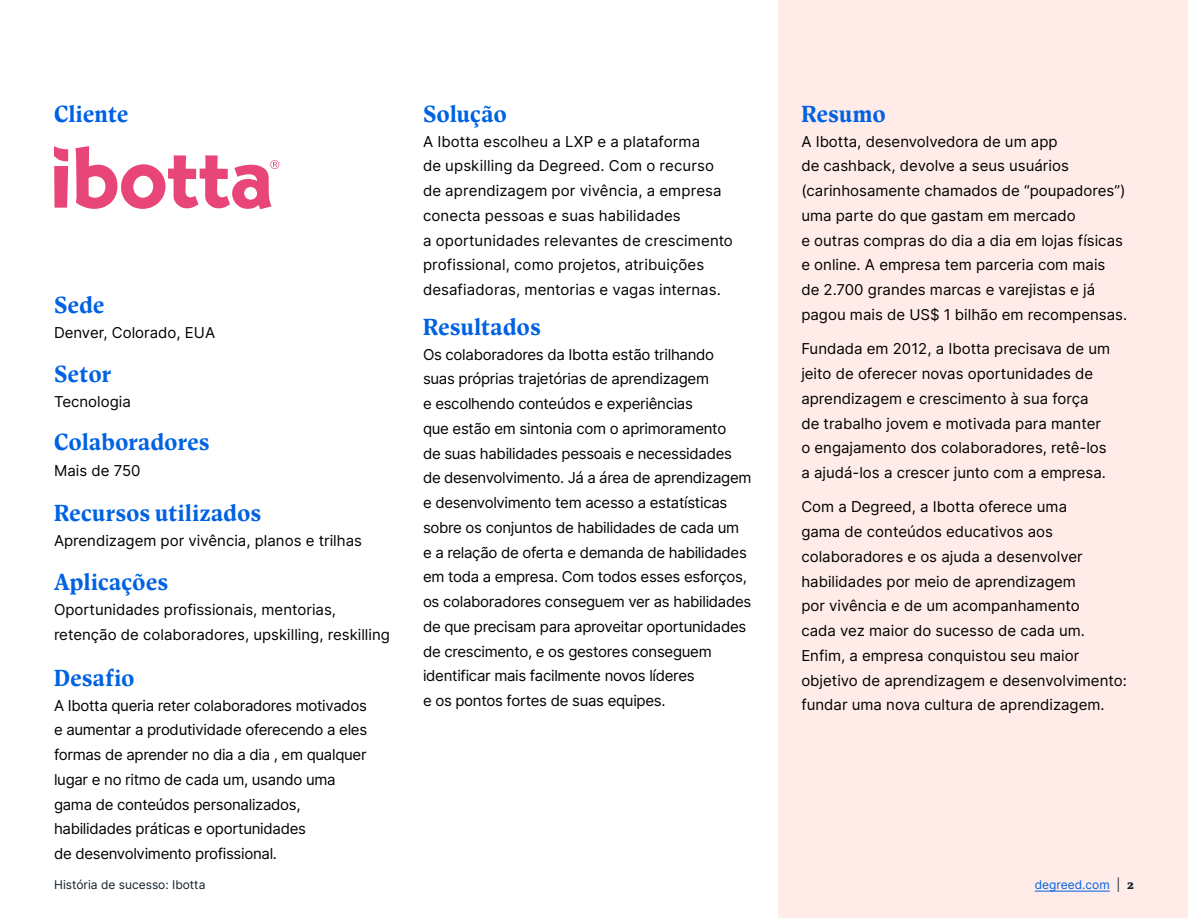
<style>
.page{position:relative;width:1188px;height:918px;background:#fff}
.page>*{position:absolute;margin:0;border:0;box-sizing:border-box;transform-origin:0 0}
.t1{font:700 23.4px "Antonia H2";letter-spacing:.025em;color:#0062e3}
.t2{font:15px/24.8px "Inter";color:#000}
.t3{font:15px/24.8px "Inter";letter-spacing:-.02em;color:#000}
.t4{font:12px "Inter";color:#0f1f2c}
.t5{font:12px "Inter";color:#0062e3}
.s1{color:#0f1f2c}
.s2{font-family:"Antonia H3";font-weight:800;color:#0f1f2c}
</style>
<div class="page">
<div style="left:778px;top:0;width:410px;height:918px;background:#ffece8"></div>
<svg style="left:54px;top:146px;width:14px;height:62px"></svg>
<svg style="left:75px;top:146px;width:204px;height:63px"></svg>
<hr style="left:1035px;top:891px;width:75px;height:1px;background:#0062e3">
<p class="t1" style="left:54px;top:100px;width:76px">Cliente</p>
<p class="t1" style="left:423px;top:100px;width:85px">Solução</p>
<p class="t1" style="left:801px;top:100px;width:86px">Resumo</p>
<p class="t2" style="left:423px;top:128px;width:311px">A Ibotta escolheu a LXP e a plataforma<br>de upskilling da Degreed. Com o recurso de aprendizagem por vivência, a empresa conecta pessoas e suas habilidades<br>a oportunidades relevantes de crescimento profissional, como projetos, atribuições desafiadoras, mentorias e vagas internas.</p>
<p class="t2" style="left:801px;top:128px;width:327px">A Ibotta, desenvolvedora de um app<br>de cashback, devolve a seus usuários (carinhosamente chamados de “poupadores”) uma parte do que gastam em mercado<br>e outras compras do dia a dia em lojas físicas e online. A empresa tem parceria com mais de 2.700 grandes marcas e varejistas e já pagou mais de US$ 1 bilhão em recompensas.</p>
<p class="t2" style="left:801px;top:336px;width:310px">Fundada em 2012, a Ibotta precisava de um jeito de oferecer novas oportunidades de aprendizagem e crescimento à sua força de trabalho jovem e motivada para manter o engajamento dos colaboradores, retê-los a ajudá-los a crescer junto com a empresa.</p>
<p class="t2" style="left:801px;top:494px;width:327px">Com a Degreed, a Ibotta oferece uma<br>gama de conteúdos educativos aos colaboradores e os ajuda a desenvolver habilidades por meio de aprendizagem<br>por vivência e de um acompanhamento<br>cada vez maior do sucesso de cada um.<br>Enfim, a empresa conquistou seu maior objetivo de aprendizagem e desenvolvimento:</p>
<p class="t1" style="left:54px;top:291px;width:52px">Sede</p>
<p class="t2" style="left:54px;top:320px;width:163px">Denver, Colorado, EUA</p>
<p class="t1" style="left:423px;top:313px;width:119px">Resultados</p>
<p class="t3" style="left:423px;top:341px;width:330px">Os colaboradores da Ibotta estão trilhando<br>suas próprias trajetórias de aprendizagem<br>e escolhendo conteúdos e experiências<br>que estão em sintonia com o aprimoramento<br>de suas habilidades pessoais e necessidades de desenvolvimento. Já a área de aprendizagem e desenvolvimento tem acesso a estatísticas sobre os conjuntos de habilidades de cada um e a relação de oferta e demanda de habilidades em toda a empresa. Com todos esses esforços, os colaboradores conseguem ver as habilidades de que precisam para aproveitar oportunidades de crescimento, e os gestores conseguem identificar mais facilmente novos líderes<br>e os pontos fortes de suas equipes.</p>
<p class="t1" style="left:54px;top:360px;width:59px">Setor</p>
<p class="t2" style="left:54px;top:388px;width:78px">Tecnologia</p>
<p class="t1" style="left:54px;top:428px;width:157px">Colaboradores</p>
<p class="t2" style="left:54px;top:458px;width:88px">Mais de 750</p>
<p class="t1" style="left:54px;top:499px;width:208px">Recursos utilizados</p>
<p class="t2" style="left:54px;top:528px;width:310px">Aprendizagem por vivência, planos e trilhas</p>
<p class="t1" style="left:54px;top:569px;width:115px">Aplicações</p>
<p class="t2" style="left:54px;top:597px;width:338px">Oportunidades profissionais, mentorias, retenção de colaboradores, upskilling, reskilling</p>
<p class="t1" style="left:54px;top:664px;width:82px">Desafio</p>
<p class="t3" style="left:54px;top:692px;width:315px">A Ibotta queria reter colaboradores motivados</p>
<p class="t2" style="left:801px;top:692px;width:305px">fundar uma nova cultura de aprendizagem.</p>
<p class="t3" style="left:54px;top:717px;width:315px">e aumentar a produtividade oferecendo a eles formas de aprender no dia a dia , em qualquer lugar e no ritmo de cada um, usando uma gama de conteúdos personalizados, habilidades práticas e oportunidades<br>de desenvolvimento profissional.</p>
<p class="t4" style="left:54px;top:876px;width:153px">História de sucesso: Ibotta</p>
<p class="t5" style="left:1035px;top:876px;width:101px">degreed.com <span class="s1">|</span> <span class="s2">2</span></p>
</div>
